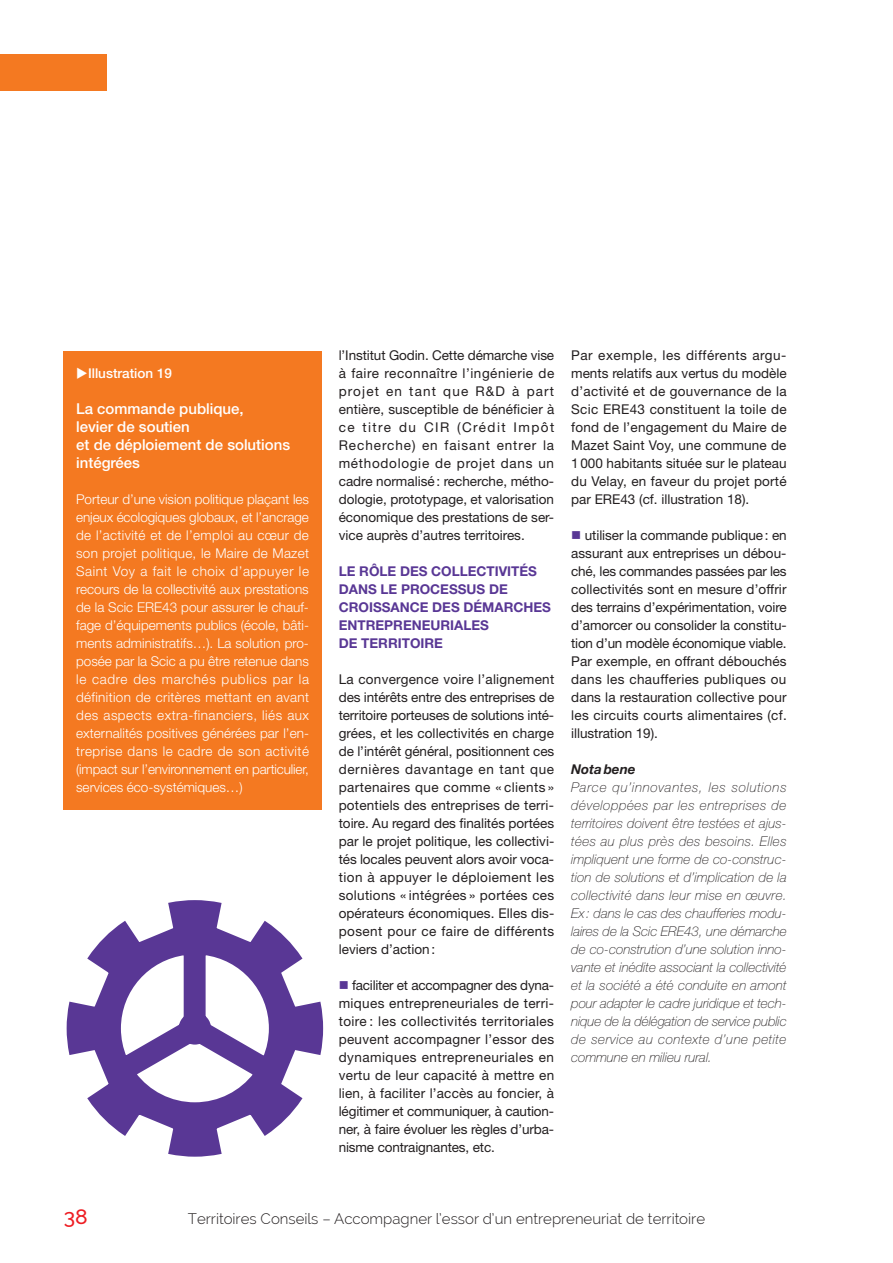
<style>
.page{position:relative;width:893px;height:1263px;background:#fff}
.page>*{position:absolute;margin:0;border:0;box-sizing:border-box;transform-origin:0 0}
.t1{font:500 21px "Raleway";color:#ee1d23}
.t2{font:300 15px "Raleway";color:#231f20}
.t3{font:500 15px/18px "Helvetica Neue LT Std";color:#fff}
.t4{font:13.5px/18px "Helvetica Neue LT Std";color:#231f20;text-align:justify}
.t5{font:300 13.5px/18px "Helvetica Neue LT Std";color:#fff;text-align:justify}
.t6{font:italic 100 13.5px/18px "Helvetica Neue LT Std";letter-spacing:.035em;color:#231f20;text-align:justify}
.t7{font:700 13.5px/18px "Helvetica Neue LT Std";color:#593795}
.t8{font:500 13.5px "Helvetica Neue LT Std";color:#fff}
.t9{font:italic 700 13.5px "Helvetica Neue LT Std";color:#231f20}
.s1{color:#593795}
</style>
<div class="page">
<div style="left:0;top:54px;width:106px;height:36px;background:#f47921"></div>
<div style="left:63px;top:351px;width:259px;height:459px;background:#f47921"></div>
<svg style="left:66px;top:900px;width:258px;height:257px"></svg>
<p class="t8" style="left:76px;top:365px;width:97px">◆Illustration 19</p>
<p class="t3" style="left:76px;top:400px;width:215px">La commande publique,<br>levier de soutien<br>et de déploiement de solutions intégrées</p>
<p class="t5" style="left:76px;top:490px;width:234px">Porteur d’une vision politique plaçant les enjeux écologiques globaux, et l’ancrage de l’activité et de l’emploi au cœur de son projet politique, le Maire de Mazet Saint Voy a fait le choix d’appuyer le recours de la collectivité aux prestations de la Scic ERE</p>
<p class="t5" style="left:76px;top:598px;width:234px;text-indent:86px">43 pour assurer le chauf&shy;fage d’équipements publics (école, bâti&shy;ments administratifs…). La solution pro&shy;posée par la Scic a pu être retenue dans le cadre des marchés publics par la définition de critères mettant en avant des aspects extra-financiers, liés aux externalités positives générées par l’en&shy;treprise dans le cadre de son activité (impact sur l’environnement en particulier, services éco-systémiques…)</p>
<p class="t4" style="left:339px;top:346px;width:217px">l’I nstitut Godin. Cette démarche vise à faire reconnaître l’ingénierie de projet en tant que R&amp;D à part entière, susceptible de bénéficier à ce titre du CI R (Crédit I mpôt Recherche) en faisant entrer la méthodologie de projet dans un cadre normalisé: recherche, métho&shy;dologie, prototypage, et valorisation économique des prestations de ser&shy;vice auprès d’autres territoires.</p>
<p class="t7" style="left:339px;top:562px;width:214px">LE RÔLE DES COLLECTIVITÉS<br>DANS LE PROCESSUS DE<br>CROISSANCE DES DÉMARCHES<br>ENTREPRENEURIALES<br>DE TERRITOIRE</p>
<p class="t4" style="left:339px;top:670px;width:217px">La convergence voire l’alignement des intérêts entre des entreprises de territoire porteuses de solutions inté&shy;grées, et les collectivités en charge de l’intérêt général, positionnent ces dernières davantage en tant que partenaires que comme « clients » potentiels des entreprises de terri&shy;toire. Au regard des finalités portées par le projet politique, les collectivi&shy;tés locales peuvent alors avoir voca&shy;tion à appuyer le déploiement les solutions « intégrées » portées ces opérateurs économiques. Elles dis&shy;posent pour ce faire de différents leviers d’action:</p>
<p class="t4" style="left:339px;top:976px;width:217px"><span class="s1">■</span> faciliter et accompagner des dyna&shy;miques entrepreneuriales de terri&shy;toire : les collectivités territoriales peuvent accompagner l’essor des dynamiques entrepreneuriales en vertu de leur capacité à mettre en lien, à faciliter l’accès au foncier, à légitimer et communiquer, à caution&shy;ner, à faire évoluer les règles d’urba&shy;nisme contraignantes, etc.</p>
<p class="t4" style="left:571px;top:346px;width:217px">Par exemple, les différents argu&shy;ments relatifs aux vertus du modèle d’activité et de gouvernance de la Scic ERE43 constituent la toile de fond de l’engagement du Maire de Mazet Saint Voy, une commune de 1000 habitants située sur le plateau du Velay, en faveur du projet porté par ERE43 (cf. illustration 18).</p>
<p class="t4" style="left:571px;top:526px;width:217px"><span class="s1">■</span> utiliser la commande publique: en assurant aux entreprises un débou&shy;ché, les commandes passées par les collectivités sont en mesure d’offrir des terrains d’expérimentation, voire d’amorcer ou consolider la constitu&shy;tion d’un modèle économique viable.<br>Par exemple, en offrant débouchés dans les chaufferies publiques ou dans la restauration collective pour les circuits courts alimentaires (cf. illustration 19).</p>
<p class="t9" style="left:571px;top:761px;width:66px">Notabene</p>
<p class="t6" style="left:571px;top:778px;width:217px">Parce qu’innovantes, les solutions développées par les entreprises de territoires doivent être testées et ajus&shy;tées au plus près des besoins. Elles impliquent une forme de co-construc&shy;tion de solutions et d’implication de la collectivité dans leur mise en œuvre.<br>Ex : dans le cas des chaufferies modu&shy;laires de la Scic ERE43, une démarche de co-constrution d’une solution inno&shy;vante et inédite associant la collectivité et la société a été conduite en amont pour adapter le cadre juridique et tech&shy;nique de la délégation de service public de service au contexte d’une petite commune en milieu rural.</p>
<h1 class="t1" style="left:64px;top:1204px;width:25px">38</h1>
<p class="t2" style="left:188px;top:1210px;width:519px">Territoires Conseils – Accompagner l’essor d’un entrepreneuriat de territoire</p>
</div>
